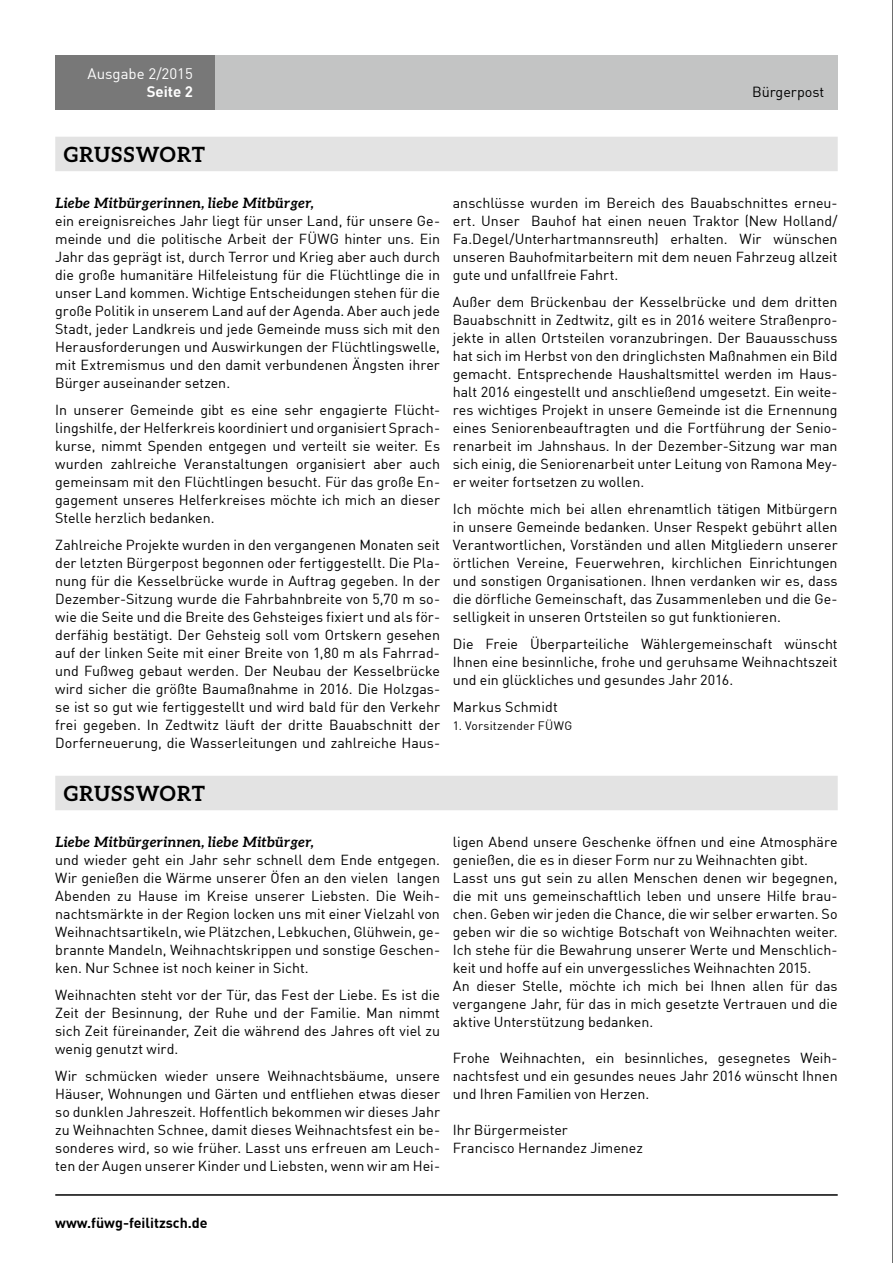
<style>
.page{position:relative;width:893px;height:1263px;background:#fff}
.page>*{position:absolute;margin:0;border:0;box-sizing:border-box;transform-origin:0 0}
.t1{font:700 21px "Aleo";letter-spacing:.05em;color:#000}
.t2{font:15px "DIN";color:#fff}
.t3{font:700 15px "DIN";color:#fff}
.t4{font:14.4px "DIN";color:#000}
.t5{font:14.25px/18px "DIN";color:#000;text-align:justify}
.t6{font:italic 700 14.25px "Aleo";letter-spacing:.02em;color:#000}
.t7{font:700 14.25px "DIN";color:#000}
.t8{font:12px "DIN";letter-spacing:.015em;color:#000}
</style>
<div class="page">
<hr style="left:55px;top:1194px;width:783px;height:2px;background:#000">
<div style="left:55px;top:55px;width:160px;height:54px;background:#787878"></div>
<div style="left:215px;top:55px;width:623px;height:54px;background:#c3c4c4"></div>
<div style="left:55px;top:137px;width:783px;height:34px;background:#e3e3e3"></div>
<div style="left:55px;top:776px;width:783px;height:34px;background:#e3e3e3"></div>
<hr style="left:892px;top:0;width:1px;height:1263px;background:#000">
<p class="t2" style="left:88px;top:65px;width:107px">Ausgabe 2/2015</p>
<p class="t3" style="left:147px;top:82px;width:48px">Seite 2</p>
<p class="t4" style="left:752px;top:83px;width:74px">Bürgerpost</p>
<h1 class="t1" style="left:64px;top:142px;width:143px">GRUSSWORT</h1>
<p class="t6" style="left:55px;top:195px;width:260px">Liebe Mitbürgerinnen, liebe Mitbürger,</p>
<p class="t5" style="left:55px;top:212px;width:386px">ein ereignisreiches Jahr liegt für unser Land, für unsere Ge&shy;meinde und die politische Arbeit der FÜWG hinter uns. Ein Jahr das geprägt ist, durch Terror und Krieg aber auch durch die große humanitäre Hilfeleistung für die Flüchtlinge die in unser Land kommen. Wichtige Entscheidungen stehen für die große Politik in unserem Land auf der Agenda. Aber auch jede Stadt, jeder Landkreis und jede Gemeinde muss sich mit den Herausforderungen und Auswirkungen der Flüchtlingswelle, mit Extremismus und den damit verbundenen Ängsten ihrer Bürger auseinander setzen.</p>
<p class="t5" style="left:55px;top:401px;width:386px">In unserer Gemeinde gibt es eine sehr engagierte Flücht&shy;lingshilfe, der Helferkreis koordiniert und organisiert Sprach&shy;kurse, nimmt Spenden entgegen und verteilt sie weiter. Es wurden zahlreiche Veranstaltungen organisiert aber auch gemeinsam mit den Flüchtlingen besucht. Für das große En&shy;gagement unseres Helferkreises möchte ich mich an dieser Stelle herzlich bedanken.</p>
<p class="t5" style="left:55px;top:536px;width:386px">Zahlreiche Projekte wurden in den vergangenen Monaten seit der letzten Bürgerpost begonnen oder fertiggestellt. Die Pla&shy;nung für die Kesselbrücke wurde in Auftrag gegeben. In der Dezember-Sitzung wurde die Fahrbahnbreite von 5,70 m so&shy;wie die Seite und die Breite des Gehsteiges fixiert und als för&shy;derfähig bestätigt. Der Gehsteig soll vom Ortskern gesehen auf der linken Seite mit einer Breite von 1,80 m als Fahrrad&shy;und Fußweg gebaut werden. Der Neubau der Kesselbrücke wird sicher die größte Baumaßnahme in 2016. Die Holzgas&shy;se ist so gut wie fertiggestellt und wird bald für den Verkehr frei gegeben. In Zedtwitz läuft der dritte Bauabschnitt der Dorferneuerung, die Wasserleitungen und zahlreiche Haus-</p>
<p class="t5" style="left:453px;top:194px;width:386px">anschlüsse wurden im Bereich des Bauabschnittes erneu&shy;ert. Unser Bauhof hat einen neuen Traktor (New Holland/ Fa.Degel/Unterhartmannsreuth) erhalten. Wir wünschen unseren Bauhofmitarbeitern mit dem neuen Fahrzeug allzeit gute und unfallfreie Fahrt.</p>
<p class="t5" style="left:453px;top:293px;width:386px">Außer dem Brückenbau der Kesselbrücke und dem dritten Bauabschnitt in Zedtwitz, gilt es in 2016 weitere Straßenpro&shy;jekte in allen Ortsteilen voranzubringen. Der Bauausschuss hat sich im Herbst von den dringlichsten Maßnahmen ein Bild gemacht. Entsprechende Haushaltsmittel werden im Haus&shy;halt 2016 eingestellt und anschließend umgesetzt. Ein weite&shy;res wichtiges Projekt in unsere Gemeinde ist die Ernennung eines Seniorenbeauftragten und die Fortführung der Senio&shy;renarbeit im Jahnshaus. In der Dezember-Sitzung war man sich einig, die Seniorenarbeit unter Leitung von Ramona Mey&shy;er weiter fortsetzen zu wollen.</p>
<p class="t5" style="left:453px;top:500px;width:386px">Ich möchte mich bei allen ehrenamtlich tätigen Mitbürgern in unsere Gemeinde bedanken. Unser Respekt gebührt allen Verantwortlichen, Vorständen und allen Mitgliedern unserer örtlichen Vereine, Feuerwehren, kirchlichen Einrichtungen und sonstigen Organisationen. Ihnen verdanken wir es, dass die dörfliche Gemeinschaft, das Zusammenleben und die Ge&shy;selligkeit in unseren Ortsteilen so gut funktionieren.</p>
<p class="t5" style="left:453px;top:635px;width:386px">Die Freie Überparteiliche Wählergemeinschaft wünscht Ihnen eine besinnliche, frohe und geruhsame Weihnachtszeit und ein glückliches und gesundes Jahr 2016.</p>
<p class="t5" style="left:453px;top:698px;width:107px">Markus Schmidt</p>
<p class="t8" style="left:453px;top:718px;width:121px">1. Vorsitzender FÜWG</p>
<h1 class="t1" style="left:64px;top:781px;width:143px">GRUSSWORT</h1>
<p class="t6" style="left:55px;top:834px;width:260px">Liebe Mitbürgerinnen, liebe Mitbürger,</p>
<p class="t5" style="left:55px;top:851px;width:386px">und wieder geht ein Jahr sehr schnell dem Ende entgegen.<br>Wir genießen die Wärme unserer Öfen an den vielen langen Abenden zu Hause im Kreise unserer Liebsten. Die Weih&shy;nachtsmärkte in der Region locken uns mit einer Vielzahl von Weihnachtsartikeln, wie Plätzchen, Lebkuchen, Glühwein, ge&shy;brannte Mandeln, Weihnachtskrippen und sonstige Geschen&shy;ken. Nur Schnee ist noch keiner in Sicht.</p>
<p class="t5" style="left:55px;top:986px;width:386px">Weihnachten steht vor der Tür, das Fest der Liebe. Es ist die Zeit der Besinnung, der Ruhe und der Familie. Man nimmt sich Zeit füreinander, Zeit die während des Jahres oft viel zu wenig genutzt wird.</p>
<p class="t5" style="left:55px;top:1067px;width:386px">Wir schmücken wieder unsere Weihnachtsbäume, unsere Häuser, Wohnungen und Gärten und entfliehen etwas dieser so dunklen Jahreszeit. Hoffentlich bekommen wir dieses Jahr zu Weihnachten Schnee, damit dieses Weihnachtsfest ein be&shy;sonderes wird, so wie früher. Lasst uns erfreuen am Leuch&shy;ten der Augen unserer Kinder und Liebsten, wenn wir am Hei-</p>
<p class="t5" style="left:453px;top:833px;width:386px;text-align:left">ligen Abend unsere Geschenke öffnen und eine Atmosphäre genießen, die es in dieser Form nur zu Weihnachten gibt.<br>Lasst uns gut sein zu allen Menschen denen wir begegnen, die mit uns gemeinschaftlich leben und unsere Hilfe brau&shy;chen. Geben wir jeden die Chance, die wir selber erwarten. So geben wir die so wichtige Botschaft von Weihnachten weiter.<br>Ich stehe für die Bewahrung unserer Werte und Menschlich&shy;keit und hoffe auf ein unvergessliches Weihnachten 2015.<br>An dieser Stelle, möchte ich mich bei Ihnen allen für das vergangene Jahr, für das in mich gesetzte Vertrauen und die aktive Unterstützung bedanken.</p>
<p class="t5" style="left:453px;top:1049px;width:386px">Frohe Weihnachten, ein besinnliches, gesegnetes Weih&shy;nachtsfest und ein gesundes neues Jahr 2016 wünscht Ihnen und Ihren Familien von Herzen.</p>
<p class="t5" style="left:453px;top:1121px;width:192px">Ihr Bürgermeister<br>Francisco Hernandez Jimenez</p>
<p class="t7" style="left:55px;top:1214px;width:154px">www.füwg-feilitzsch.de</p>
</div>
